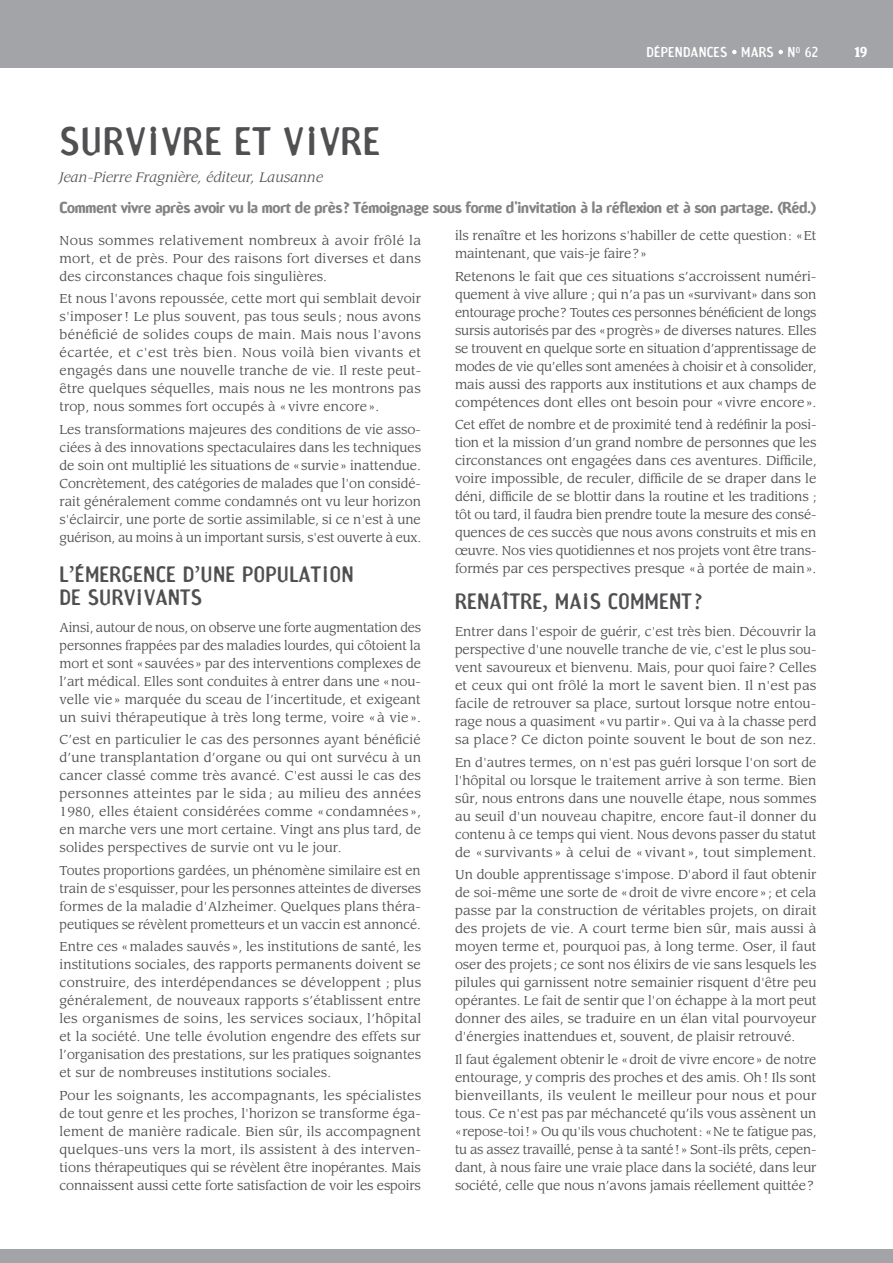
<style>
.page{position:relative;width:893px;height:1263px;background:#fff}
.page>*{position:absolute;margin:0;border:0;box-sizing:border-box;transform-origin:0 0}
.t1{font:37.5px "Amoebia Sans";letter-spacing:.02em;color:#505052}
.t2{font:21px/22.5px "Amoebia Sans";letter-spacing:.01em;color:#505052}
.t3{font:700 15px "Amoebia";letter-spacing:-.015em;color:#818385}
.t4{font:italic 13.5px "Leawood";letter-spacing:.015em;color:#505052}
.t5{font:13.5px "Amoebia Sans";letter-spacing:.02em;color:#fff}
.t6{font:700 13.5px "Amoebia";color:#fff}
.t7{font:12.75px/18px "Leawood";color:#505052;text-align:justify}
</style>
<div class="page">
<div style="left:0;top:0;width:893px;height:68px;background:#a2a4a7"></div>
<div style="left:0;top:1249px;width:893px;height:14px;background:#a2a4a7"></div>
<svg style="left:732px;top:50px;width:5px;height:4px"></svg>
<svg style="left:778px;top:50px;width:5px;height:4px"></svg>
<p class="t5" style="left:646px;top:46px;width:173px">DÉPENDANCES MARS N<sup>O</sup> 62</p>
<p class="t6" style="left:854px;top:46px;width:15px">19</p>
<h1 class="t1" style="left:60px;top:123px;width:322px">SURVIVRE ET VIVRE</h1>
<p class="t4" style="left:60px;top:170px;width:265px">Jean-Pierre Fragnière, éditeur, Lausanne</p>
<p class="t3" style="left:60px;top:200px;width:758px">Comment vivre après avoir vu la mort de près ? Témoignage sous forme d'invitation à la réflexion et à son partage. (Réd.)</p>
<p class="t7" style="left:60px;top:232px;width:363px">Nous sommes relativement nombreux à avoir frôlé la mort, et de près. Pour des raisons fort diverses et dans des circonstances chaque fois singulières.</p>
<p class="t7" style="left:60px;top:290px;width:363px">Et nous l'avons repoussée, cette mort qui semblait devoir s'imposer ! Le plus souvent, pas tous seuls ; nous avons bénéficié de solides coups de main. Mais nous l'avons écartée, et c'est très bien. Nous voilà bien vivants et engagés dans une nouvelle tranche de vie. Il reste peut&shy;être quelques séquelles, mais nous ne les montrons pas trop, nous sommes fort occupés à « vivre encore ».</p>
<p class="t7" style="left:60px;top:421px;width:363px">Les transformations majeures des conditions de vie asso&shy;ciées à des innovations spectaculaires dans les techniques de soin ont multiplié les situations de « survie » inattendue.<br>Concrètement, des catégories de malades que l'on considé&shy;rait généralement comme condamnés ont vu leur horizon s'éclaircir, une porte de sortie assimilable, si ce n'est à une guérison, au moins à un important sursis, s'est ouverte à eux.</p>
<h2 class="t2" style="left:60px;top:564px;width:296px">L’ÉMERGENCE D’UNE POPULATION<br>DE SURVIVANTS</h2>
<p class="t7" style="left:60px;top:619px;width:363px">Ainsi, autour de nous, on observe une forte augmentation des personnes frappées par des maladies lourdes, qui côtoient la mort et sont « sauvées » par des interventions complexes de l’art médical. Elles sont conduites à entrer dans une « nou&shy;velle vie » marquée du sceau de l’incertitude, et exigeant un suivi thérapeutique à très long terme, voire « à vie ».</p>
<p class="t7" style="left:60px;top:731px;width:363px">C’est en particulier le cas des personnes ayant bénéficié d’une transplantation d’organe ou qui ont survécu à un cancer classé comme très avancé. C'est aussi le cas des personnes atteintes par le sida ; au milieu des années 1980, elles étaient considérées comme « condamnées », en marche vers une mort certaine. Vingt ans plus tard, de solides perspectives de survie ont vu le jour.</p>
<p class="t7" style="left:60px;top:862px;width:363px">Toutes proportions gardées, un phénomène similaire est en train de s'esquisser, pour les personnes atteintes de diverses formes de la maladie d'Alzheimer. Quelques plans théra&shy;peutiques se révèlent prometteurs et un vaccin est annoncé.</p>
<p class="t7" style="left:60px;top:938px;width:363px">Entre ces « malades sauvés », les institutions de santé, les institutions sociales, des rapports permanents doivent se construire, des interdépendances se développent ; plus généralement, de nouveaux rapports s’établissent entre les organismes de soins, les services sociaux, l’hôpital et la société. Une telle évolution engendre des effets sur l’organisation des prestations, sur les pratiques soignantes et sur de nombreuses institutions sociales.</p>
<p class="t7" style="left:60px;top:1087px;width:363px">Pour les soignants, les accompagnants, les spécialistes de tout genre et les proches, l'horizon se transforme éga&shy;lement de manière radicale. Bien sûr, ils accompagnent quelques-uns vers la mort, ils assistent à des interven&shy;tions thérapeutiques qui se révèlent être inopérantes. Mais connaissent aussi cette forte satisfaction de voir les espoirs</p>
<p class="t7" style="left:455px;top:227px;width:363px">ils renaître et les horizons s'habiller de cette question : « Et maintenant, que vais-je faire ? »</p>
<p class="t7" style="left:455px;top:268px;width:363px">Retenons le fait que ces situations s’accroissent numéri&shy;quement à vive allure ; qui n’a pas un «survivant» dans son entourage proche ? Toutes ces personnes bénéficient de longs sursis autorisés par des « progrès » de diverses natures. Elles se trouvent en quelque sorte en situation d’apprentissage de modes de vie qu’elles sont amenées à choisir et à consolider, mais aussi des rapports aux institutions et aux champs de compétences dont elles ont besoin pour « vivre encore ».</p>
<p class="t7" style="left:455px;top:416px;width:363px">Cet effet de nombre et de proximité tend à redéfinir la posi&shy;tion et la mission d’un grand nombre de personnes que les circonstances ont engagées dans ces aventures. Difficile, voire impossible, de reculer, difficile de se draper dans le déni, difficile de se blottir dans la routine et les traditions ; tôt ou tard, il faudra bien prendre toute la mesure des consé&shy;quences de ces succès que nous avons construits et mis en œuvre. Nos vies quotidiennes et nos projets vont être trans&shy;formés par ces perspectives presque « à portée de main ».</p>
<h2 class="t2" style="left:455px;top:591px;width:249px">RENAÎTRE, MAIS COMMENT ?</h2>
<p class="t7" style="left:455px;top:623px;width:363px">Entrer dans l'espoir de guérir, c'est très bien. Découvrir la perspective d'une nouvelle tranche de vie, c'est le plus sou&shy;vent savoureux et bienvenu. Mais, pour quoi faire ? Celles et ceux qui ont frôlé la mort le savent bien. Il n'est pas facile de retrouver sa place, surtout lorsque notre entou&shy;rage nous a quasiment « vu partir ». Qui va à la chasse perd sa place ? Ce dicton pointe souvent le bout de son nez.</p>
<p class="t7" style="left:455px;top:754px;width:363px">En d'autres termes, on n'est pas guéri lorsque l'on sort de l'hôpital ou lorsque le traitement arrive à son terme. Bien sûr, nous entrons dans une nouvelle étape, nous sommes au seuil d'un nouveau chapitre, encore faut-il donner du contenu à ce temps qui vient. Nous devons passer du statut de « survivants » à celui de « vivant », tout simplement.</p>
<p class="t7" style="left:455px;top:866px;width:363px">Un double apprentissage s'impose. D'abord il faut obtenir de soi-même une sorte de « droit de vivre encore » ; et cela passe par la construction de véritables projets, on dirait des projets de vie. A court terme bien sûr, mais aussi à moyen terme et, pourquoi pas, à long terme. Oser, il faut oser des projets ; ce sont nos élixirs de vie sans lesquels les pilules qui garnissent notre semainier risquent d'être peu opérantes. Le fait de sentir que l'on échappe à la mort peut donner des ailes, se traduire en un élan vital pourvoyeur d'énergies inattendues et, souvent, de plaisir retrouvé.</p>
<p class="t7" style="left:455px;top:1051px;width:363px">Il faut également obtenir le « droit de vivre encore » de notre entourage, y compris des proches et des amis. Oh ! Ils sont bienveillants, ils veulent le meilleur pour nous et pour tous. Ce n'est pas par méchanceté qu’ils vous assènent un « repose-toi ! » Ou qu'ils vous chuchotent : « Ne te fatigue pas, tu as assez travaillé, pense à ta santé ! » Sont-ils prêts, cepen&shy;dant, à nous faire une vraie place dans la société, dans leur société, celle que nous n’avons jamais réellement quittée ?</p>
</div>
